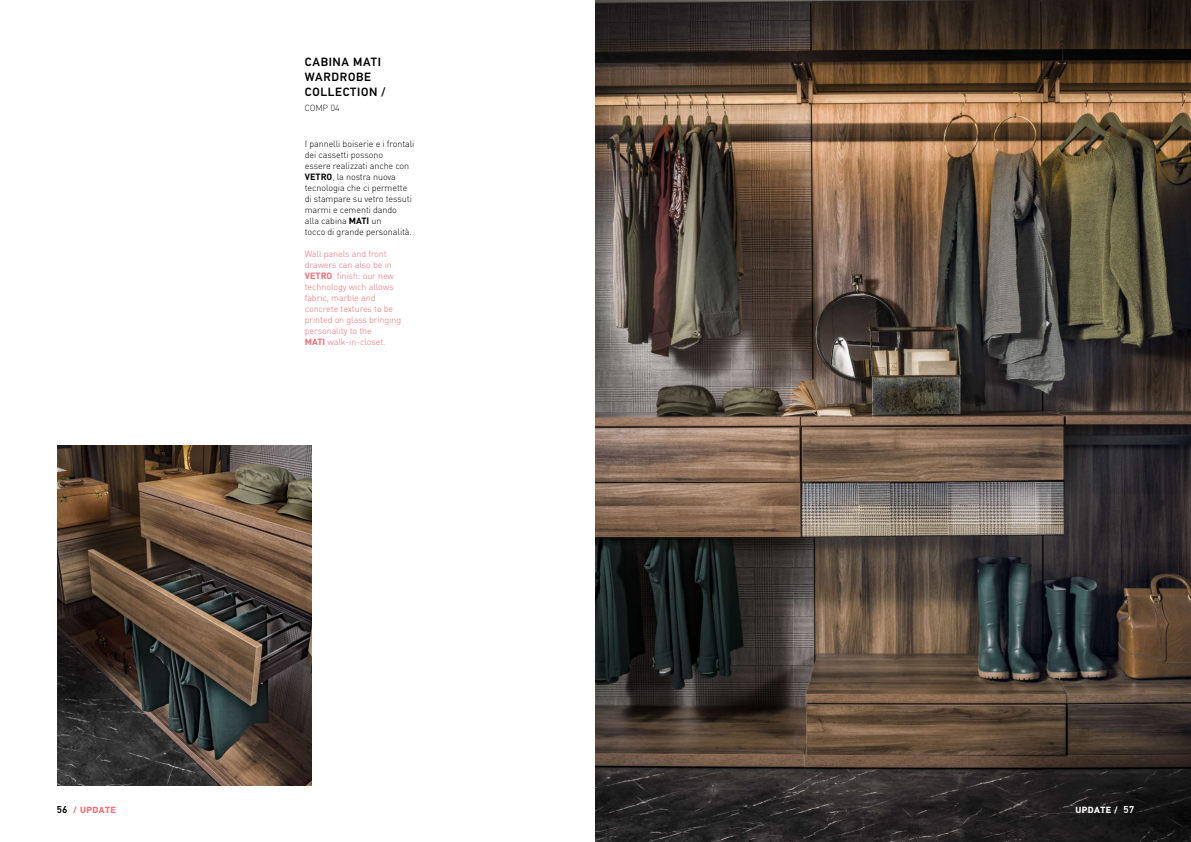
<style>
.page{position:relative;width:1191px;height:842px;background:#fff}
.page>*{position:absolute;margin:0;border:0;box-sizing:border-box;transform-origin:0 0}
.t1{font:500 12px/15px "PF Din Text Pro";letter-spacing:.055em;color:#000}
.t2{font:300 9px/11px "DIN Pro";letter-spacing:-.01em;color:#000}
.t3{font:300 9px/11px "DIN Pro";letter-spacing:-.01em;color:#f26d78}
.t4{font:700 9px "PF Din Text Pro";letter-spacing:.055em;color:#f26d78}
.t5{font:700 9px "PF Din Text Pro";letter-spacing:.055em;color:#fff}
.t6{font:100 9px "PF Din Text Pro";letter-spacing:.055em;color:#000}
.s1{font-weight:700}
.s2{font-weight:500;font-size:10px;color:#000}
.s3{font-weight:500;font-size:10px}
</style>
<div class="page">
<img style="left:595px;top:0;width:596px;height:842px">
<img style="left:57px;top:445px;width:254px;height:340px">
<h1 class="t1" style="left:305px;top:54px;width:82px">CABINA MATI<br>WARDROBE<br>COLLECTION /</h1>
<p class="t6" style="left:305px;top:102px;width:36px">COMP 04</p>
<p class="t2" style="left:305px;top:138px;width:111px">I pannelli boiserie e i frontali dei cassetti possono<br>essere realizzati anche con<br><span class="s1">VETRO</span>, la nostra nuova tecnologia che ci permette di stampare su vetro tessuti marmi e cementi dando<br>alla cabina <span class="s1">MATI</span> un<br>tocco di grande personalità.</p>
<p class="t3" style="left:305px;top:248px;width:98px">Wall panels and front drawers can also be in<br><span class="s1">VETRO</span> finish: our new technology wich allows fabric, marble and concrete textures to be printed on glass bringing personality to the<br><span class="s1">MATI</span> walk-in-closet.</p>
<p class="t4" style="left:57px;top:804px;width:61px"><span class="s2">56</span> / UPDATE</p>
<p class="t5" style="left:1075px;top:804px;width:60px">UPDATE / <span class="s3">57</span></p>
</div>
